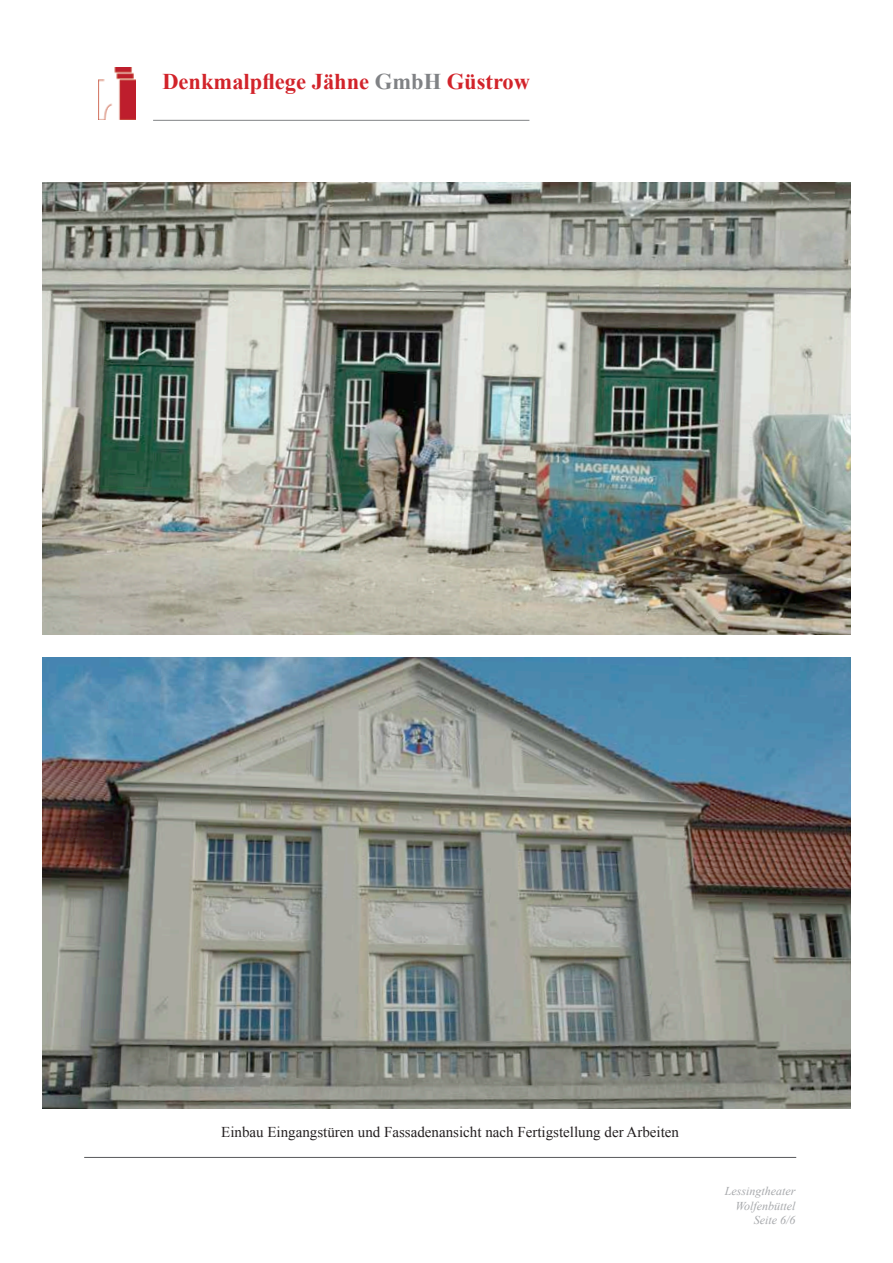
<style>
.page{position:relative;width:893px;height:1263px;background:#fff}
.page>*{position:absolute;margin:0;border:0;box-sizing:border-box;transform-origin:0 0}
.t1{font:700 22.5px "Times New Roman";color:#d2232a}
.t2{font:15px "Times New Roman";color:#231f20}
.t3{font:italic 12px/14.4px "Times New Roman";color:#a7a9ac;text-align:right}
.s1{color:#808285}
</style>
<div class="page">
<img style="left:98px;top:68px;width:38px;height:52px">
<hr style="left:153px;top:120px;width:376px;height:1px;background:#808285">
<hr style="left:84px;top:1157px;width:712px;height:1px;background:#58595b">
<img style="left:43px;top:657px;width:807px;height:452px">
<img style="left:43px;top:183px;width:807px;height:452px">
<h1 class="t1" style="left:162px;top:65px;width:369px">Denkmalpflege Jähne <span class="s1">GmbH</span> Güstrow</h1>
<p class="t2" style="left:221px;top:1121px;width:459px">Einbau Eingangstüren und Fassadenansicht nach Fertigstellung der Arbeiten</p>
<p class="t3" style="left:725px;top:1184px;width:72px">Lessingtheater<br>Wolfenbüttel<br>Seite 6/6</p>
</div>
